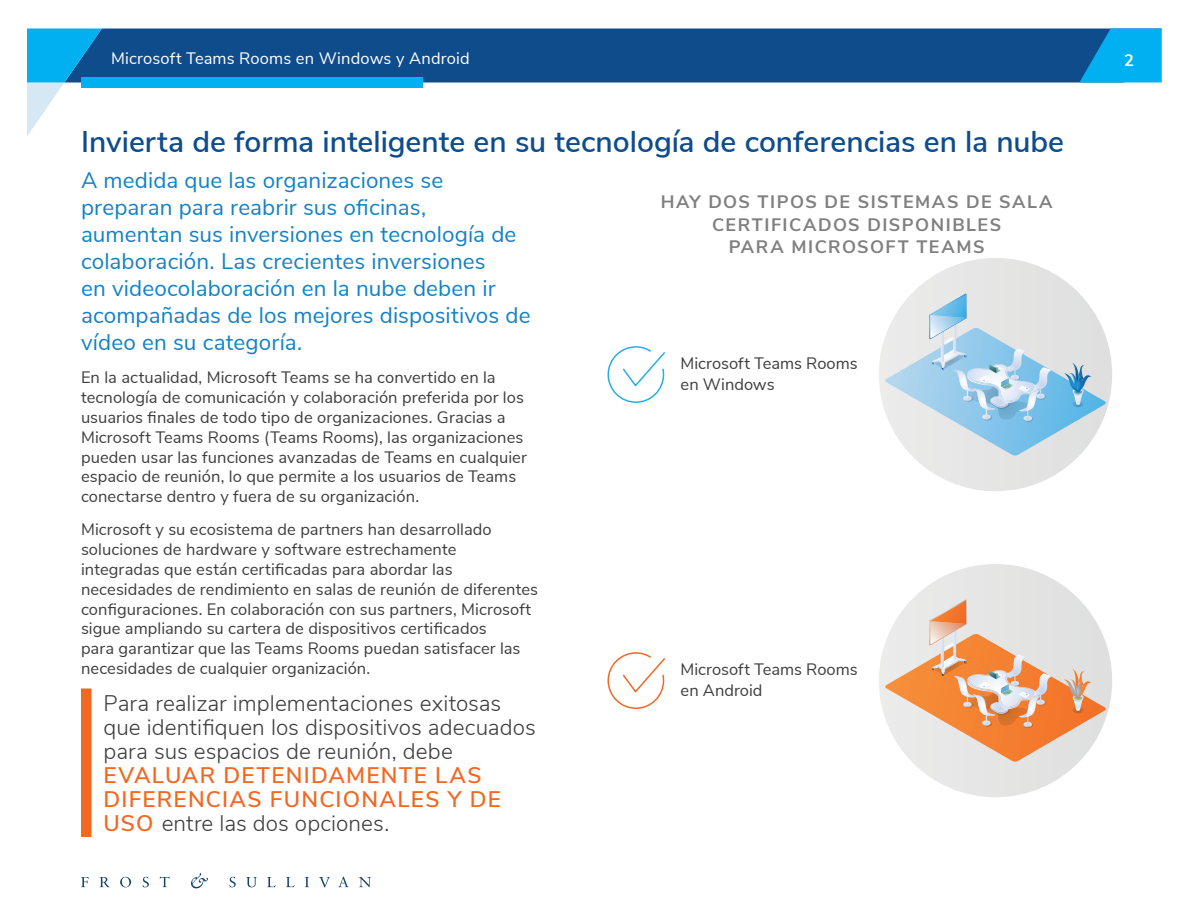
<style>
.page{position:relative;width:1188px;height:918px;background:#fff}
.page>*{position:absolute;margin:0;border:0;box-sizing:border-box;transform-origin:0 0}
.BR__1st_Lvl_Header{font:600 30px "Nunito Sans";color:#0e4c8b}
.BR__Body_Text{font:22.5px/27px "Nunito Sans";letter-spacing:.005em;color:#1582c5}
.BR__Quote{font:300 22.5px/24px "Nunito Sans";letter-spacing:.005em;color:#3e3e3f}
.t1{font:700 18px/22.5px "Nunito Sans";letter-spacing:.085em;color:#7f807f;text-align:center}
.BR__Body_Text-2{font:16.5px/19.8px "Nunito Sans";letter-spacing:.005em;color:#3e3e3f}
.t2{font:16.5px "Nunito Sans";letter-spacing:.01em;color:#fff}
.t3{font:700 16.5px "Nunito Sans";color:#fff}
.s1{font-weight:600;color:#f26722}
</style>
<div class="page">
<div style="left:102px;top:28px;width:1060px;height:54px;background:#0e4c8b"></div>
<div style="left:81px;top:77px;width:341px;height:11px;background:#00b0f0"></div>
<svg style="left:27px;top:28px;width:75px;height:108px"></svg>
<svg style="left:1079px;top:29px;width:83px;height:54px;background:#059ddc"></svg>
<svg style="left:81px;top:877px;width:8px;height:10px"></svg>
<svg style="left:100px;top:877px;width:10px;height:10px"></svg>
<svg style="left:120px;top:877px;width:11px;height:10px"></svg>
<svg style="left:143px;top:877px;width:6px;height:10px"></svg>
<svg style="left:160px;top:877px;width:9px;height:10px"></svg>
<svg style="left:229px;top:877px;width:7px;height:10px"></svg>
<svg style="left:246px;top:877px;width:11px;height:10px"></svg>
<svg style="left:267px;top:877px;width:9px;height:10px"></svg>
<svg style="left:286px;top:877px;width:9px;height:10px"></svg>
<svg style="left:305px;top:877px;width:4px;height:10px"></svg>
<svg style="left:319px;top:877px;width:11px;height:10px"></svg>
<svg style="left:338px;top:877px;width:11px;height:10px"></svg>
<svg style="left:359px;top:877px;width:12px;height:10px"></svg>
<svg style="left:191px;top:873px;width:17px;height:15px"></svg>
<div style="left:81px;top:688px;width:11px;height:149px;background:#f26722"></div>
<div style="left:879px;top:258px;width:233px;height:233px;background:#e5e5e4;border-radius:117px"></div>
<div style="left:879px;top:564px;width:233px;height:233px;background:#e5e5e4;border-radius:117px"></div>
<svg style="left:607px;top:346px;width:58px;height:57px"></svg>
<svg style="left:607px;top:652px;width:58px;height:57px"></svg>
<svg style="left:885px;top:600px;width:221px;height:162px"></svg>
<svg style="left:885px;top:294px;width:221px;height:162px"></svg>
<p class="t2" style="left:111px;top:47px;width:360px">Microsoft Teams Rooms en Windows y Android</p>
<p class="t3" style="left:1124px;top:48px;width:11px">2</p>
<p class="BR__1st_Lvl_Header" style="left:81px;top:119px;width:985px">Invierta de forma inteligente en su tecnología de conferencias en la nube</p>
<p class="BR__Body_Text" style="left:81px;top:165px;width:451px">A medida que las organizaciones se preparan para reabrir sus oficinas, aumentan sus inversiones en tecnología de colaboración. Las crecientes inversiones<br>en videocolaboración en la nube deben ir acompañadas de los mejores dispositivos de vídeo en su categoría.</p>
<p class="BR__Body_Text-2" style="left:81px;top:367px;width:447px">En la actualidad, Microsoft Teams se ha convertido en la tecnología de comunicación y colaboración preferida por los usuarios finales de todo tipo de organizaciones. Gracias a Microsoft Teams Rooms (Teams Rooms), las organizaciones pueden usar las funciones avanzadas de Teams en cualquier espacio de reunión, lo que permite a los usuarios de Teams conectarse dentro y fuera de su organización.</p>
<p class="BR__Body_Text-2" style="left:81px;top:519px;width:459px">Microsoft y su ecosistema de partners han desarrollado soluciones de hardware y software estrechamente integradas que están certificadas para abordar las necesidades de rendimiento en salas de reunión de diferentes configuraciones. En colaboración con sus partners, Microsoft sigue ampliando su cartera de dispositivos certificados<br>para garantizar que las Teams Rooms puedan satisfacer las necesidades de cualquier organización.</p>
<p class="BR__Quote" style="left:104px;top:690px;width:434px">Para realizar implementaciones exitosas que identifiquen los dispositivos adecuados para sus espacios de reunión, debe <span class="s1">EVALUAR DETENIDAMENTE LAS DIFERENCIAS FUNCIONALES Y DE USO</span> entre las dos opciones.</p>
<p class="t1" style="left:661px;top:190px;width:393px">HAY DOS TIPOS DE SISTEMAS DE SALA<br>CERTIFICADOS DISPONIBLES<br>PARA MICROSOFT TEAMS</p>
<p class="BR__Body_Text-2" style="left:681px;top:352px;width:179px;line-height:21px">Microsoft Teams Rooms en Windows</p>
<p class="BR__Body_Text-2" style="left:681px;top:658px;width:179px;line-height:21px">Microsoft Teams Rooms en Android</p>
</div>
